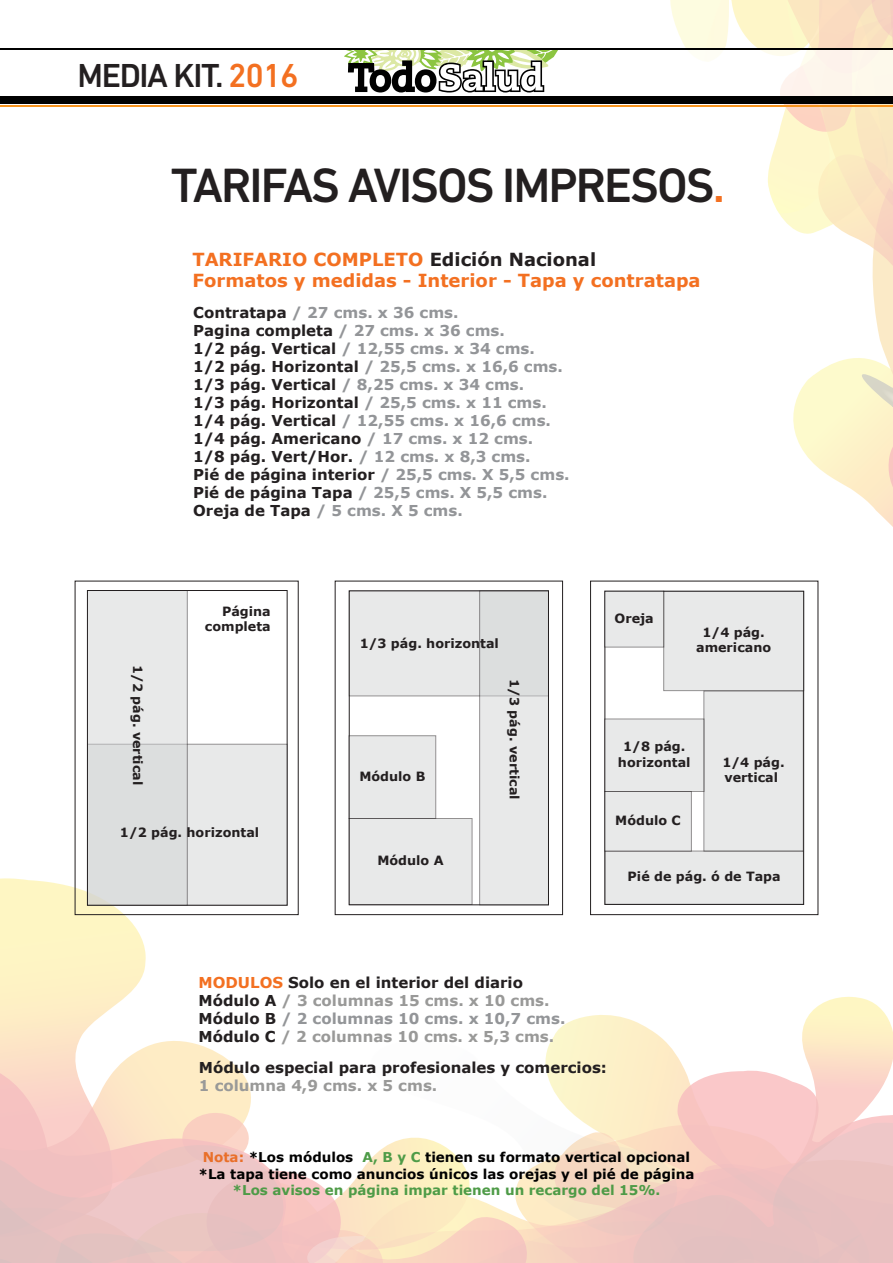
<style>
.page{position:relative;width:893px;height:1263px;background:#fff}
.page>*{position:absolute;margin:0;border:0;box-sizing:border-box;transform-origin:0 0}
.t1{font:500 49.05px "DIN Next LT Pro";letter-spacing:-.04em;color:#231f20}
.t2{font:500 33.9px "DIN Next LT Pro";letter-spacing:-.04em;color:#231f20}
.t3{font:700 18px/21px "Verdana";color:#f37021}
.t4{font:700 15px/18px "Verdana";color:#939598}
.t5{font:700 15px/18px "Verdana";color:#999998}
.t6{font:700 15px "Verdana";color:#231f20}
.t7{font:700 13.5px/16.5px "Verdana";color:#000;text-align:center}
.t8{font:700 13.5px "Verdana";color:#4e9b47}
.t9{font:700 12.75px/15.3px "Verdana";color:#231f20;text-align:center}
.s1{color:#f37021}
.s2{color:#231f20}
.s3{color:#939598}
.s4{color:#e96f29}
.s5{color:#4e9b47}
</style>
<div class="page">
<svg style="left:0;top:878px;width:146px;height:119px;background:#fdf4c7"></svg>
<svg style="left:0;top:997px;width:893px;height:266px"></svg>
<svg style="left:670px;top:0;width:223px;height:712px"></svg>
<div style="left:75px;top:581px;width:224px;height:334px;border:1px solid #231f20"></div>
<div style="left:87px;top:744px;width:201px;height:161px;background:#e8e9e9;border:1px solid #231f20"></div>
<div style="left:87px;top:590px;width:101px;height:315px;background:#dcdede;border:1px solid #231f20"></div>
<div style="left:335px;top:581px;width:228px;height:334px;background:#fff;border:1px solid #231f20"></div>
<div style="left:349px;top:590px;width:200px;height:106px;background:#e8e9e9"></div>
<div style="left:349px;top:818px;width:123px;height:87px;background:#e8e9e9;border:1px solid #231f20"></div>
<div style="left:349px;top:735px;width:87px;height:84px;background:#e8e9e9"></div>
<div style="left:479px;top:590px;width:70px;height:315px;background:#e8e9e9;border:1px solid #231f20"></div>
<div style="left:590px;top:581px;width:228px;height:334px;background:#fff;border:1px solid #231f20"></div>
<div style="left:703px;top:691px;width:101px;height:161px;background:#e8e9e9;border:1px solid #231f20"></div>
<div style="left:663px;top:591px;width:141px;height:100px;background:#e8e9e9;border:1px solid #231f20"></div>
<div style="left:605px;top:851px;width:199px;height:54px;background:#e8e9e9;border:1px solid #231f20"></div>
<div style="left:604px;top:591px;width:60px;height:56px;background:#e8e9e9"></div>
<div style="left:604px;top:791px;width:88px;height:60px;background:#e8e9e9"></div>
<div style="left:604px;top:719px;width:100px;height:73px;background:#e8e9e9"></div>
<div style="left:603px;top:295px;width:114px;height:263px;background:#fff"></div>
<div style="left:0;top:50px;width:893px;height:47px;background:#fff"></div>
<svg style="left:344px;top:50px;width:214px;height:42px"></svg>
<hr style="left:0;top:49px;width:893px;height:1px;background:#010101">
<hr style="left:0;top:106px;width:893px;height:1px;background:#f7941e">
<div style="left:0;top:97px;width:893px;height:7px;background:#010101"></div>
<h2 class="t2" style="left:77px;top:56px;width:223px">MEDIA KIT. <span class="s1">2016</span></h2>
<h1 class="t1" style="left:171px;top:157px;width:556px">TARIFAS AVISOS IMPRESOS<span class="s1">.</span></h1>
<p class="t3" style="left:192px;top:248px;width:510px">TARIFARIO COMPLETO <span class="s2">Edición Nacional<br></span>Formatos y medidas - Interior - Tapa y contratapa</p>
<p class="t4" style="left:193px;top:303px;width:378px"><span class="s2">Contratapa</span> / 27 cms. x 36 cms.<br><span class="s2">Pagina completa</span> / 27 cms. x 36 cms.<br><span class="s2">1/2 pág. Vertical</span> / 12,55 cms. x 34 cms.<br><span class="s2">1/2 pág. Horizontal</span> / 25,5 cms. x 16,6 cms.<br><span class="s2">1/3 pág. Vertical</span> / 8,25 cms. x 34 cms.<br><span class="s2">1/3 pág. Horizontal</span> / 25,5 cms. x 11 cms.<br><span class="s2">1/4 pág. Vertical</span> / 12,55 cms. x 16,6 cms.<br><span class="s2">1/4 pág. Americano</span> / 17 cms. x 12 cms.<br><span class="s2">1/8 pág. Vert/Hor.</span> / 12 cms. x 8,3 cms.<br><span class="s2">Pié de página interior</span> / 25,5 cms. X 5,5 cms.<br><span class="s2">Pié de página Tapa</span> / 25,5 cms. X 5,5 cms.<br><span class="s2">Oreja de Tapa</span> / 5 cms. X 5 cms.</p>
<p class="t9" style="left:146px;top:665px;width:122px;rotate:90deg">1/2 pág. vertical</p>
<p class="t9" style="left:205px;top:603px;width:67px;text-align:right">Página completa</p>
<p class="t9" style="left:120px;top:824px;width:141px">1/2 pág. horizontal</p>
<p class="t9" style="left:360px;top:635px;width:141px">1/3 pág. horizontal</p>
<p class="t9" style="left:359px;top:768px;width:68px">Módulo B</p>
<p class="t9" style="left:522px;top:679px;width:122px;rotate:90deg">1/3 pág. vertical</p>
<p class="t9" style="left:377px;top:852px;width:68px">Módulo A</p>
<p class="t9" style="left:614px;top:610px;width:41px">Oreja</p>
<p class="t9" style="left:696px;top:624px;width:77px">1/4 pág. americano</p>
<p class="t9" style="left:618px;top:739px;width:74px">1/8 pág. horizontal</p>
<p class="t9" style="left:615px;top:812px;width:67px">Módulo C</p>
<p class="t9" style="left:722px;top:754px;width:64px;text-align:left">1/4 pág. vertical</p>
<p class="t9" style="left:628px;top:869px;width:155px">Pié de pág. ó de Tapa</p>
<p class="t5" style="left:199px;top:973px;width:368px"><span class="s1">MODULOS</span> <span class="s2">Solo en el interior del diario Módulo A</span> / 3 columnas 15 cms. x 10 cms.<br><span class="s2">Módulo B</span> <span class="s3">/ 2 columnas 10 cms. x 10,7 cms.<br></span><span class="s2">Módulo C</span> / 2 columnas 10 cms. x 5,3 cms.</p>
<p class="t6" style="left:199px;top:1056px;width:410px">Módulo especial para profesionales y comercios:</p>
<p class="t5" style="left:199px;top:1076px;width:240px">1 columna 4,9 cms. x 5 cms.</p>
<p class="t7" style="left:198px;top:1149px;width:498px"><span class="s4">Nota:</span> *Los módulos <span class="s5">A, B y C</span> tienen su formato vertical opcional *La tapa tiene como anuncios únicos las orejas y el pié de página</p>
<p class="t8" style="left:232px;top:1181px;width:429px">*Los avisos en página impar tienen un recargo del 15%.</p>
</div>
